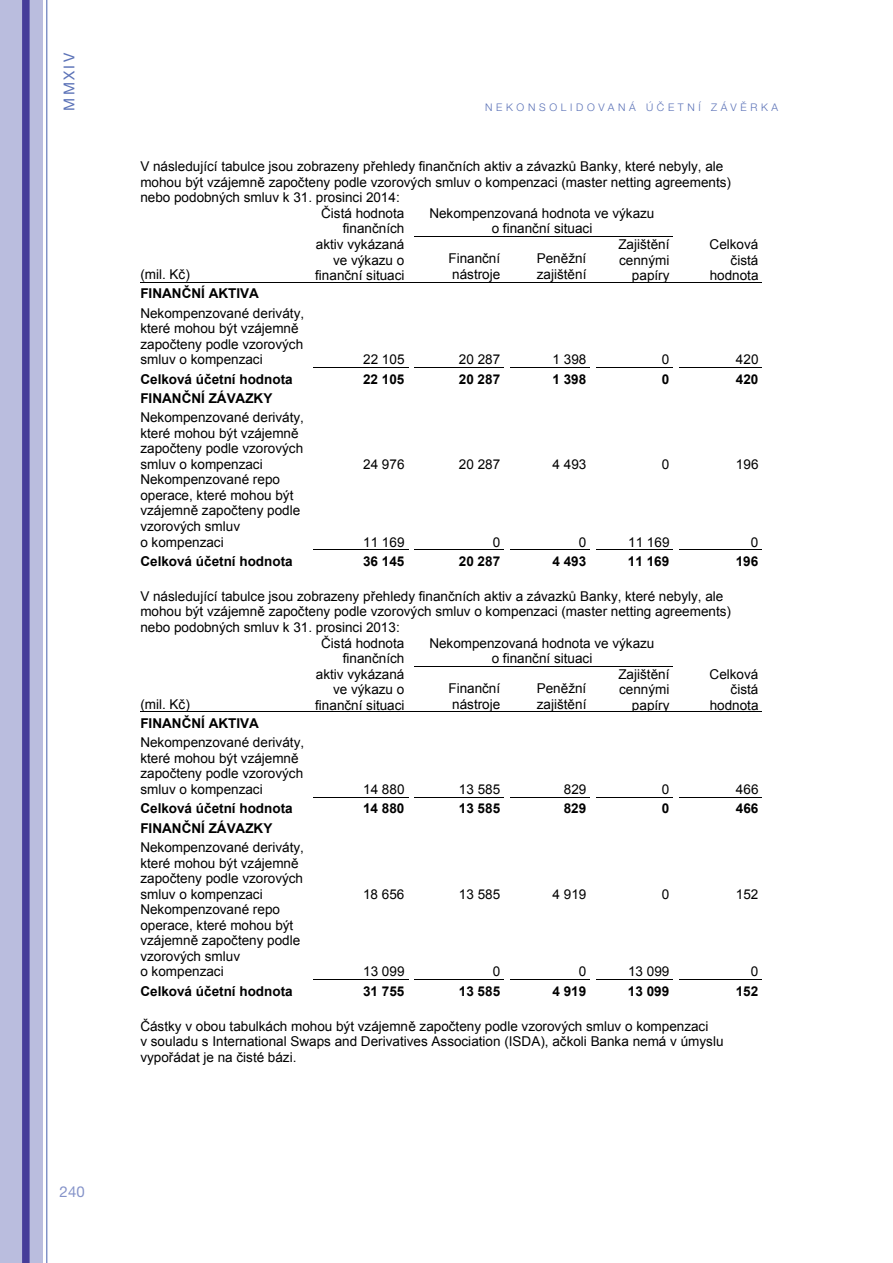
<style>
.page{position:relative;width:893px;height:1263px;background:#fff}
.page>*{position:absolute;margin:0;border:0;box-sizing:border-box;transform-origin:0 0}
.t1{font:15px "Helvetica Neue LT Pro";letter-spacing:.15em;color:#5b72b7}
.t2{font:15px "Helvetica Neue LT Pro";color:#8593c9}
.t3{font:13.5px/15.6px "Arial";color:#000}
.t4{font:700 13.5px "Arial";color:#000}
.t5{font:300 10.5px "Helvetica Neue LT Pro";letter-spacing:.35em;color:#5b72b7}
</style>
<div class="page">
<hr style="left:415px;top:236px;width:258px;height:1px;background:#000">
<hr style="left:140px;top:282px;width:622px;height:1px;background:#000">
<hr style="left:313px;top:367px;width:95px;height:1px;background:#000">
<hr style="left:415px;top:367px;width:89px;height:1px;background:#000">
<hr style="left:510px;top:367px;width:80px;height:1px;background:#000">
<hr style="left:596px;top:367px;width:77px;height:1px;background:#000">
<hr style="left:680px;top:367px;width:82px;height:1px;background:#000">
<hr style="left:313px;top:549px;width:95px;height:1px;background:#000">
<hr style="left:415px;top:549px;width:89px;height:1px;background:#000">
<hr style="left:510px;top:549px;width:80px;height:1px;background:#000">
<hr style="left:596px;top:549px;width:77px;height:1px;background:#000">
<hr style="left:680px;top:549px;width:82px;height:1px;background:#000">
<hr style="left:415px;top:666px;width:258px;height:1px;background:#000">
<hr style="left:140px;top:711px;width:622px;height:1px;background:#000">
<hr style="left:313px;top:797px;width:95px;height:1px;background:#000">
<hr style="left:415px;top:797px;width:89px;height:1px;background:#000">
<hr style="left:510px;top:797px;width:80px;height:1px;background:#000">
<hr style="left:596px;top:797px;width:77px;height:1px;background:#000">
<hr style="left:680px;top:797px;width:82px;height:1px;background:#000">
<hr style="left:313px;top:979px;width:95px;height:1px;background:#000">
<hr style="left:415px;top:979px;width:89px;height:1px;background:#000">
<hr style="left:510px;top:979px;width:80px;height:1px;background:#000">
<hr style="left:596px;top:979px;width:77px;height:1px;background:#000">
<hr style="left:680px;top:979px;width:82px;height:1px;background:#000">
<div style="left:0;top:0;width:43px;height:1263px;background:#babdde"></div>
<div style="left:22px;top:0;width:8px;height:1263px;background:#463d99"></div>
<hr style="left:46px;top:0;width:1px;height:1263px;background:#5b72b7">
<p class="t1" style="left:60px;top:111px;width:59px;rotate:-90deg">MMXIV</p>
<p class="t2" style="left:60px;top:1183px;width:27px">240</p>
<p class="t5" style="left:485px;top:100px;width:294px">NEKON SOLIDOVAN Á ÚČETN Í ZÁVĚRKA</p>
<p class="t3" style="left:140px;top:159px;width:584px">V následující tabulce jsou zobrazeny přehledy finančních aktiv a závazků Banky, které nebyly, ale</p>
<p class="t3" style="left:140px;top:174px;width:592px">mohou být vzájemně započteny podle vzorových smluv o kompenzaci (master netting agreements)</p>
<p class="t3" style="left:140px;top:190px;width:261px">nebo podobných smluv k 31. prosinci 2014:</p>
<p class="t3" style="left:321px;top:205px;width:85px">Čistá hodnota</p>
<p class="t3" style="left:343px;top:221px;width:63px">finančních</p>
<p class="t3" style="left:429px;top:205px;width:227px;text-align:center">Nekompenzovaná hodnota ve výkazu o finanční situaci</p>
<p class="t3" style="left:140px;top:266px;width:51px">(mil. Kč)</p>
<p class="t4" style="left:140px;top:284px;width:120px">FINANČNÍ AKTIVA</p>
<p class="t3" style="left:140px;top:305px;width:165px">Nekompenzované deriváty, které mohou být vzájemně započteny podle vzorových smluv o kompenzaci</p>
<p class="t3" style="left:315px;top:237px;width:91px;text-align:right">aktiv vykázaná ve výkazu o finanční situaci</p>
<p class="t3" style="left:448px;top:251px;width:53px">Finanční nástroje</p>
<p class="t3" style="left:537px;top:251px;width:51px">Peněžní zajištění</p>
<p class="t3" style="left:618px;top:237px;width:53px;text-align:right">Zajištění cennými papíry</p>
<p class="t3" style="left:710px;top:237px;width:50px;text-align:right">Celková čistá hodnota</p>
<p class="t3" style="left:363px;top:352px;width:43px">22 105</p>
<p class="t3" style="left:459px;top:352px;width:43px">20 287</p>
<p class="t3" style="left:553px;top:352px;width:35px">1 398</p>
<p class="t3" style="left:662px;top:352px;width:9px">0</p>
<p class="t3" style="left:736px;top:352px;width:24px">420</p>
<p class="t4" style="left:140px;top:370px;width:154px">Celková účetní hodnota</p>
<p class="t4" style="left:363px;top:370px;width:43px">22 105</p>
<p class="t4" style="left:459px;top:370px;width:43px">20 287</p>
<p class="t4" style="left:552px;top:370px;width:35px">1 398</p>
<p class="t4" style="left:662px;top:370px;width:9px">0</p>
<p class="t4" style="left:736px;top:370px;width:24px">420</p>
<p class="t4" style="left:140px;top:389px;width:134px">FINANČNÍ ZÁVAZKY</p>
<p class="t3" style="left:140px;top:410px;width:165px">Nekompenzované deriváty, které mohou být vzájemně započteny podle vzorových smluv o kompenzaci</p>
<p class="t3" style="left:363px;top:456px;width:43px">24 976</p>
<p class="t3" style="left:459px;top:456px;width:43px">20 287</p>
<p class="t3" style="left:552px;top:456px;width:35px">4 493</p>
<p class="t3" style="left:662px;top:456px;width:9px">0</p>
<p class="t3" style="left:736px;top:456px;width:24px">196</p>
<p class="t3" style="left:140px;top:472px;width:161px">Nekompenzované repo operace, které mohou být vzájemně započteny podle vzorových smluv<br>o kompenzaci</p>
<p class="t3" style="left:363px;top:534px;width:43px">11 169</p>
<p class="t3" style="left:493px;top:534px;width:9px">0</p>
<p class="t3" style="left:579px;top:534px;width:9px">0</p>
<p class="t3" style="left:628px;top:534px;width:43px">11 169</p>
<p class="t3" style="left:751px;top:534px;width:9px">0</p>
<p class="t4" style="left:140px;top:552px;width:154px">Celková účetní hodnota</p>
<p class="t4" style="left:363px;top:552px;width:43px">36 145</p>
<p class="t4" style="left:459px;top:552px;width:43px">20 287</p>
<p class="t4" style="left:552px;top:552px;width:35px">4 493</p>
<p class="t4" style="left:628px;top:552px;width:43px">11 169</p>
<p class="t4" style="left:736px;top:552px;width:24px">196</p>
<p class="t3" style="left:140px;top:589px;width:584px">V následující tabulce jsou zobrazeny přehledy finančních aktiv a závazků Banky, které nebyly, ale</p>
<p class="t3" style="left:140px;top:604px;width:592px">mohou být vzájemně započteny podle vzorových smluv o kompenzaci (master netting agreements)</p>
<p class="t3" style="left:140px;top:620px;width:261px">nebo podobných smluv k 31. prosinci 2013:</p>
<p class="t3" style="left:321px;top:635px;width:85px">Čistá hodnota</p>
<p class="t3" style="left:343px;top:651px;width:63px">finančních</p>
<p class="t3" style="left:429px;top:635px;width:227px;text-align:center">Nekompenzovaná hodnota ve výkazu o finanční situaci</p>
<p class="t3" style="left:140px;top:696px;width:51px">(mil. Kč)</p>
<p class="t4" style="left:140px;top:714px;width:120px">FINANČNÍ AKTIVA</p>
<p class="t3" style="left:140px;top:735px;width:165px">Nekompenzované deriváty, které mohou být vzájemně započteny podle vzorových smluv o kompenzaci</p>
<p class="t3" style="left:315px;top:666px;width:91px;text-align:right">aktiv vykázaná ve výkazu o finanční situaci</p>
<p class="t3" style="left:448px;top:681px;width:53px">Finanční nástroje</p>
<p class="t3" style="left:537px;top:681px;width:51px">Peněžní zajištění</p>
<p class="t3" style="left:618px;top:666px;width:53px;text-align:right">Zajištění cennými papíry</p>
<p class="t3" style="left:710px;top:666px;width:50px;text-align:right">Celková čistá hodnota</p>
<p class="t3" style="left:363px;top:781px;width:43px">14 880</p>
<p class="t3" style="left:459px;top:781px;width:43px">13 585</p>
<p class="t3" style="left:564px;top:781px;width:24px">829</p>
<p class="t3" style="left:662px;top:781px;width:9px">0</p>
<p class="t3" style="left:736px;top:781px;width:24px">466</p>
<p class="t4" style="left:140px;top:799px;width:154px">Celková účetní hodnota</p>
<p class="t4" style="left:363px;top:799px;width:43px">14 880</p>
<p class="t4" style="left:459px;top:799px;width:43px">13 585</p>
<p class="t4" style="left:564px;top:799px;width:24px">829</p>
<p class="t4" style="left:662px;top:799px;width:9px">0</p>
<p class="t4" style="left:736px;top:799px;width:24px">466</p>
<p class="t4" style="left:140px;top:819px;width:134px">FINANČNÍ ZÁVAZKY</p>
<p class="t3" style="left:140px;top:840px;width:165px">Nekompenzované deriváty, které mohou být vzájemně započteny podle vzorových smluv o kompenzaci</p>
<p class="t3" style="left:363px;top:886px;width:43px">18 656</p>
<p class="t3" style="left:459px;top:886px;width:43px">13 585</p>
<p class="t3" style="left:552px;top:886px;width:35px">4 919</p>
<p class="t3" style="left:662px;top:886px;width:9px">0</p>
<p class="t3" style="left:736px;top:886px;width:24px">152</p>
<p class="t3" style="left:140px;top:902px;width:161px">Nekompenzované repo operace, které mohou být vzájemně započteny podle vzorových smluv<br>o kompenzaci</p>
<p class="t3" style="left:363px;top:964px;width:43px">13 099</p>
<p class="t3" style="left:493px;top:964px;width:9px">0</p>
<p class="t3" style="left:579px;top:964px;width:9px">0</p>
<p class="t3" style="left:628px;top:964px;width:43px">13 099</p>
<p class="t3" style="left:751px;top:964px;width:9px">0</p>
<p class="t4" style="left:140px;top:982px;width:154px">Celková účetní hodnota</p>
<p class="t4" style="left:363px;top:982px;width:43px">31 755</p>
<p class="t4" style="left:459px;top:982px;width:43px">13 585</p>
<p class="t4" style="left:552px;top:982px;width:35px">4 919</p>
<p class="t4" style="left:628px;top:982px;width:43px">13 099</p>
<p class="t4" style="left:736px;top:982px;width:24px">152</p>
<p class="t3" style="left:140px;top:1018px;width:585px">Částky v obou tabulkách mohou být vzájemně započteny podle vzorových smluv o kompenzaci<br>v souladu s International Swaps and Derivatives Association (ISDA), ačkoli Banka nemá v úmyslu vypořádat je na čisté bázi.</p>
</div>
